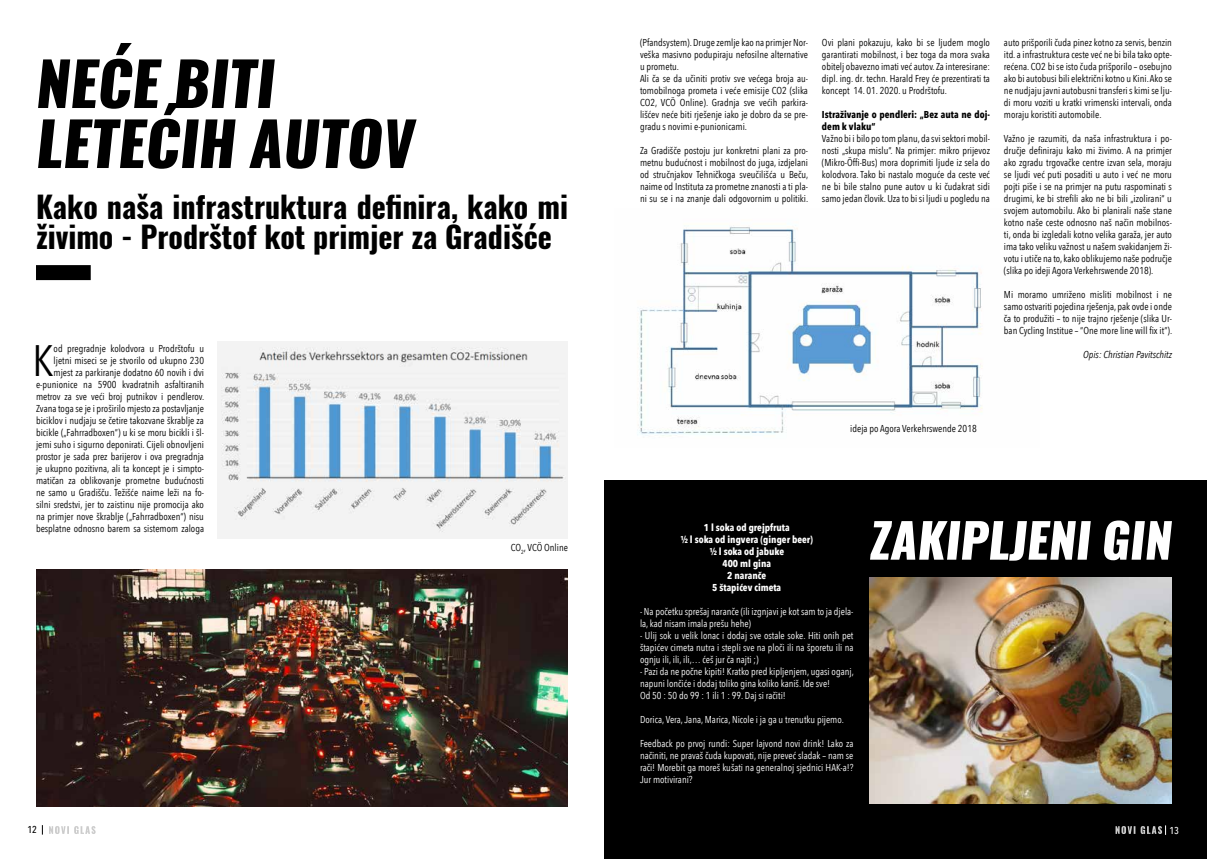
<style>
.page{position:relative;width:1208px;height:859px;background:#fff}
.page>*{position:absolute;margin:0;border:0;box-sizing:border-box;transform-origin:0 0}
.t1{font:italic 800 60px/60px "Oswald";color:#000}
.t2{font:43.9px "Avenir Next Condensed";color:#000}
.t3{font:700 30px/30px "Oswald";color:#000}
.t4{font:10px/12px "Avenir Next Condensed";color:#000;text-align:justify}
.t5{font:10px/12px "Avenir Next Condensed";color:#fff}
.t6{font:700 10px/12px "Avenir Next Condensed";color:#fff;text-align:center}
.t7{font:700 10px/12px "Avenir Next Condensed";color:#000}
.t8{font:italic 10px "Avenir Next Condensed";color:#000}
.t9{font:500 10px "Avenir Next Condensed";color:#000}
.t10{font:500 10px "Avenir Next Condensed";color:#fff}
</style>
<div class="page">
<img style="left:637px;top:225px;width:346px;height:211px">
<div style="left:604px;top:480px;width:603px;height:378px;background:#000"></div>
<div style="left:36px;top:265px;width:55px;height:15px;background:#000"></div>
<img style="left:217px;top:342px;width:351px;height:197px">
<img style="left:36px;top:570px;width:532px;height:236px">
<img style="left:870px;top:577px;width:302px;height:226px">
<svg style="left:870px;top:520px;width:302px;height:41px"></svg>
<svg style="left:49px;top:826px;width:47px;height:8px"></svg>
<svg style="left:1115px;top:825px;width:51px;height:10px"></svg>
<h1 class="t1" style="left:36px;top:56px;width:379px">NEĆE BITI<br>LETEĆIH AUTOV</h1>
<h3 class="t3" style="left:36px;top:193px;width:533px">Kako naša infrastruktura definira, kako mi živimo - Prodrštof kot primjer za Gradišće</h3>
<p class="t4" style="left:36px;top:342px;width:170px;text-align:right">od pregradnje kolodvora u Prodrštofu u ljetni miseci se je stvorilo od ukupno 230 mjest za parkiranje dodatno 60 novih i dvi e-punionice na 5900 kvadratnih asfaltiranih metrov za sve veći broj putnikov i pendlerov.<br>Zvana toga se je i proširilo mjesto za postavljanje biciklov i nudjaju se četire takozvane škrablje za bicikle („Fahrradboxen“) u ki se moru bicikli i šl&shy;jemi suho i sigurno deponirati. Cijeli obnovljeni prostor je sada prez barijerov i ova pregradnja je ukupno pozitivna, ali ta koncept je i simpto&shy;matičan za oblikovanje prometne budućnosti ne samo u Gradišču. Težišće naime leži na fo&shy;silni sredstvi, jer to zaistinu nije promocija ako na primjer nove škrablje („Fahrradboxen“) nisu besplatne odnosno barem sa sistemom zaloga</p>
<h2 class="t2" style="left:32px;top:323px;width:23px">K</h2>
<p class="t4" style="left:511px;top:541px;width:59px">CO<sub>2</sub>, VCÖ Online</p>
<p class="t4" style="left:640px;top:36px;width:169px;text-align:left">(Pfandsystem). Druge zemlje kao na primjer Nor&shy;veška masivno podupiraju nefosilne alternative u prometu.<br>Ali ča se da učiniti protiv sve većega broja au&shy;tomobilnoga prometa i veće emisije CO2 (slika CO2, VCÖ Online). Gradnja sve većih parkira&shy;lišćev neće biti rješenje iako je dobro da se pre&shy;gradu s novimi e-punionicami.</p>
<p class="t4" style="left:640px;top:144px;width:170px">Za Gradišče postoju jur konkretni plani za pro&shy;metnu budućnost i mobilnost do juga, izdjelani od stručnjakov Tehničkoga sveučilišća u Beču, naime od Instituta za prometne znanosti a ti pla&shy;ni su se i na znanje dali odgovornim u politiki.</p>
<p class="t4" style="left:822px;top:36px;width:169px">Ovi plani pokazuju, kako bi se ljudem moglo garantirati mobilnost, i bez toga da mora svaka obitelj obavezno imati već autov. Za interesirane: dipl. ing. dr. techn. Harald Frey će prezentirati ta koncept 14. 01. 2020. u Prodrštofu.</p>
<p class="t7" style="left:822px;top:108px;width:169px">Istraživanje o pendleri: „Bez auta ne doj&shy;dem k vlaku“</p>
<p class="t4" style="left:822px;top:132px;width:169px">Važno bi i bilo po tom planu, da svi sektori mobil&shy;nosti „skupa mislu“. Na primjer: mikro prijevoz (Mikro-Öffi-Bus) mora doprimiti ljude iz sela do kolodvora. Tako bi nastalo moguće da ceste već ne bi bile stalno pune autov u ki čudakrat sidi samo jedan človik. Uza to bi si ljudi u pogledu na</p>
<p class="t4" style="left:1004px;top:36px;width:169px">auto prišporili čuda pinez kotno za servis, benzin itd. a infrastruktura ceste već ne bi bila tako opte&shy;rećena. CO2 bi se isto čuda prišporilo – osebujno ako bi autobusi bili električni kotno u Kini. Ako se ne nudjaju javni autobusni transferi s kimi se lju&shy;di moru voziti u kratki vrimenski intervali, onda moraju koristiti automobile.</p>
<p class="t4" style="left:1004px;top:132px;width:169px">Važno je razumiti, da naša infrastruktura i po&shy;dručje definiraju kako mi živimo. A na primjer ako zgradu trgovačke centre izvan sela, moraju se ljudi već puti posaditi u auto i već ne moru pojti piše i se na primjer na putu raspominati s drugimi, ke bi strefili ako ne bi bili „izolirani“ u svojem automobilu. Ako bi planirali naše stane kotno naše ceste odnosno naš način mobilnos&shy;ti, onda bi izgledali kotno velika garaža, jer auto ima tako veliku važnost u našem svakidanjem ži&shy;votu i utiče na to, kako oblikujemo naše područje (slika po ideji Agora Verkehrswende 2018).</p>
<p class="t4" style="left:1004px;top:288px;width:170px">Mi moramo umriženo misliti mobilnost i ne samo ostvariti pojedina rješenja, pak ovde i onde ča to produžiti – to nije trajno rješenje (slika Ur&shy;ban Cycling Institue – “One more line will fix it”).</p>
<p class="t8" style="left:1083px;top:348px;width:90px">Opis: Christian Pavitschitz</p>
<p class="t4" style="left:850px;top:422px;width:128px">ideja po Agora Verkehrswende 2018</p>
<p class="t6" style="left:680px;top:521px;width:134px">1 l soka od grejpfruta<br>½ l soka od ingvera (ginger beer) ½ l soka od jabuke<br>400 ml gina<br>2 naranče<br>5 štapićev cimeta</p>
<p class="t5" style="left:640px;top:604px;width:215px">- Na početku sprešaj naranče (ili izgnjavi je kot sam to ja djela&shy;la, kad nisam imala prešu hehe)</p>
<p class="t5" style="left:640px;top:628px;width:215px;text-align:justify">- Ulij sok u velik lonac i dodaj sve ostale soke. Hiti onih pet štapićev cimeta nutra i stepli sve na ploči ili na šporetu ili na ognju ili, ili, ili,… ćeš jur ča najti ;)</p>
<p class="t5" style="left:640px;top:664px;width:215px">- Pazi da ne počne kipiti! Kratko pred kipljenjem, ugasi oganj, napuni lončiće i dodaj toliko gina koliko kaniš. Ide sve!<br>Od 50 : 50 do 99 : 1 ili 1 : 99. Daj si račiti!</p>
<p class="t5" style="left:640px;top:712px;width:205px">Dorica, Vera, Jana, Marica, Nicole i ja ga u trenutku pijemo.</p>
<p class="t5" style="left:640px;top:736px;width:215px;text-align:justify">Feedback po prvoj rundi: Super lajvond novi drink! Lako za načiniti, ne pravaš čuda kupovati, nije preveć sladak – nam se rači! Morebit ga moreš kušati na generalnoj sjednici HAK-a!?<br>Jur motivirani?</p>
<p class="t9" style="left:27px;top:823px;width:11px">12</p>
<p class="t10" style="left:1169px;top:824px;width:11px">13</p>
</div>
